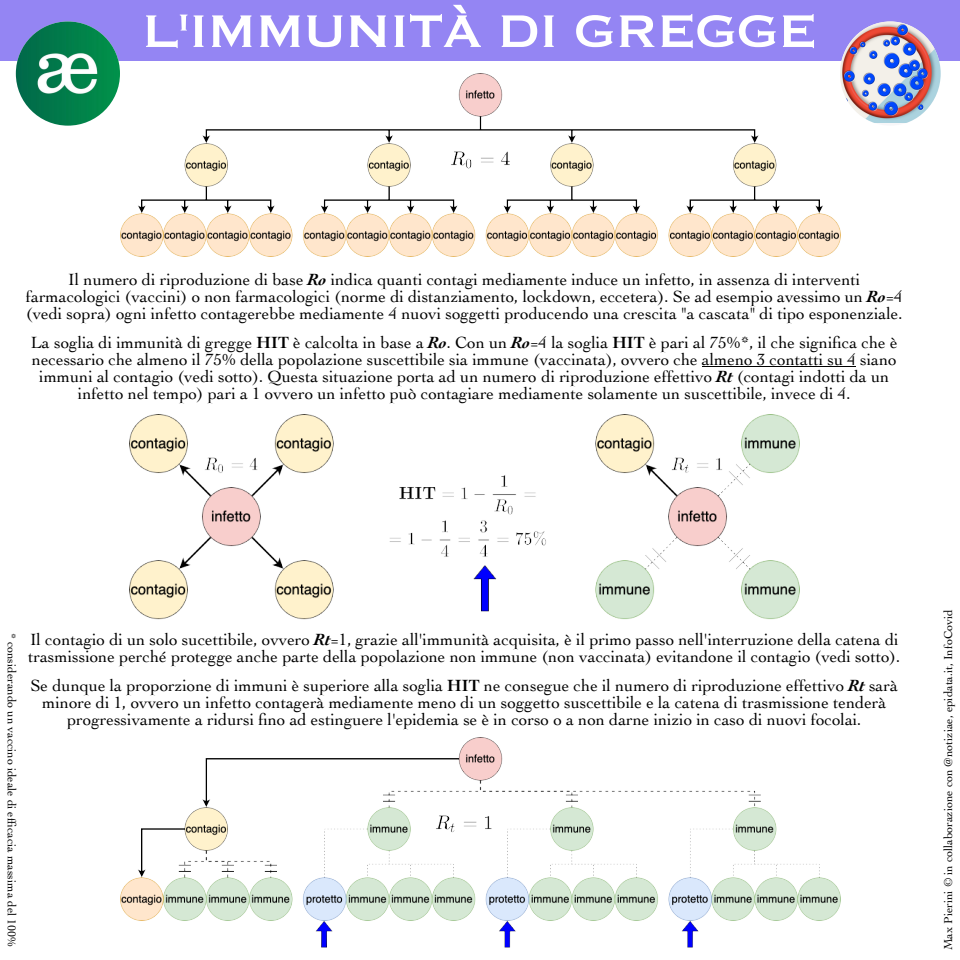
<style>
.page{position:relative;width:960px;height:960px;background:#fff}
.page>*{position:absolute;margin:0;border:0;box-sizing:border-box;transform-origin:0 0}
.t1{font:60px "Copperplate";letter-spacing:-.03em;color:#fff}
.t2{font:17px/17px "Cochin";color:#000;text-align:center}
.t3{font:12px "Cochin";color:#000}
.s1{font-weight:700;font-style:italic}
.s2{font-weight:700}
</style>
<div class="page">
<div style="left:0;top:0;width:960px;height:61px;background:#9485f3"></div>
<img style="left:120px;top:737px;width:720px;height:210px">
<img style="left:120px;top:74px;width:720px;height:183px">
<img style="left:129px;top:414px;width:670px;height:206px">
<hr style="left:702px;top:366px;width:154px;height:1px;background:#000">
<img style="left:16px;top:21px;width:104px;height:105px;border-radius:50%">
<img style="left:840px;top:21px;width:101px;height:101px">
<h1 class="t1" style="left:142px;top:1px;width:677px">L'IMMUNITÀ DI GREGGE</h1>
<p class="t2" style="left:26px;top:272px;width:878px">Il numero di riproduzione di base <span class="s1">Ro</span> indica quanti contagi mediamente induce un infetto, in assenza di interventi farmacologici (vaccini) o non farmacologici (norme di distanziamento, lockdown, eccetera). Se ad esempio avessimo un <span class="s1">Ro</span>=4 (vedi sopra) ogni infetto contagerebbe mediamente 4 nuovi soggetti producendo una crescita "a cascata" di tipo esponenziale.</p>
<p class="t2" style="left:31px;top:335px;width:868px">La soglia di immunità di gregge <span class="s2">HIT</span> è calcolta in base a <span class="s1">Ro</span>. Con un <span class="s1">Ro</span>=4 la soglia <span class="s2">HIT</span> è pari al 75%*, il che significa che è necessario che almeno il 75% della popolazione suscettibile sia immune (vaccinata), ovvero che almeno 3 contatti su 4 siano immuni al contagio (vedi sotto). Questa situazione porta ad un numero di riproduzione effettivo <span class="s1">Rt</span> (contagi indotti da un infetto nel tempo) pari a 1 ovvero un infetto può contagiare mediamente solamente un suscettibile, invece di 4.</p>
<p class="t3" style="left:16px;top:633px;width:316px;rotate:90deg">* considerando un vaccino ideale di efficacia massima del 100%</p>
<p class="t2" style="left:28px;top:632px;width:874px;text-align:left">Il contagio di un solo sucettibile, ovvero <span class="s1">Rt</span>=1, grazie all'immunità acquisita, è il primo passo nell'interruzione della catena di trasmissione perché protegge anche parte della popolazione non immune (non vaccinata) evitandone il contagio (vedi sotto).</p>
<p class="t2" style="left:31px;top:678px;width:869px">Se dunque la proporzione di immuni è superiore alla soglia <span class="s2">HIT</span> ne consegue che il numero di riproduzione effettivo <span class="s1">Rt</span> sarà minore di 1, ovvero un infetto contagerà mediamente meno di un soggetto suscettibile e la catena di trasmissione tenderà progressivamente a ridursi fino ad estinguere l'epidemia se è in corso o a non darne inizio in caso di nuovi focolai.</p>
<p class="t3" style="left:944px;top:950px;width:342px;rotate:-90deg">Max Pierini © in collaborazione con @notiziae, epidata.it, InfoCovid</p>
</div>
